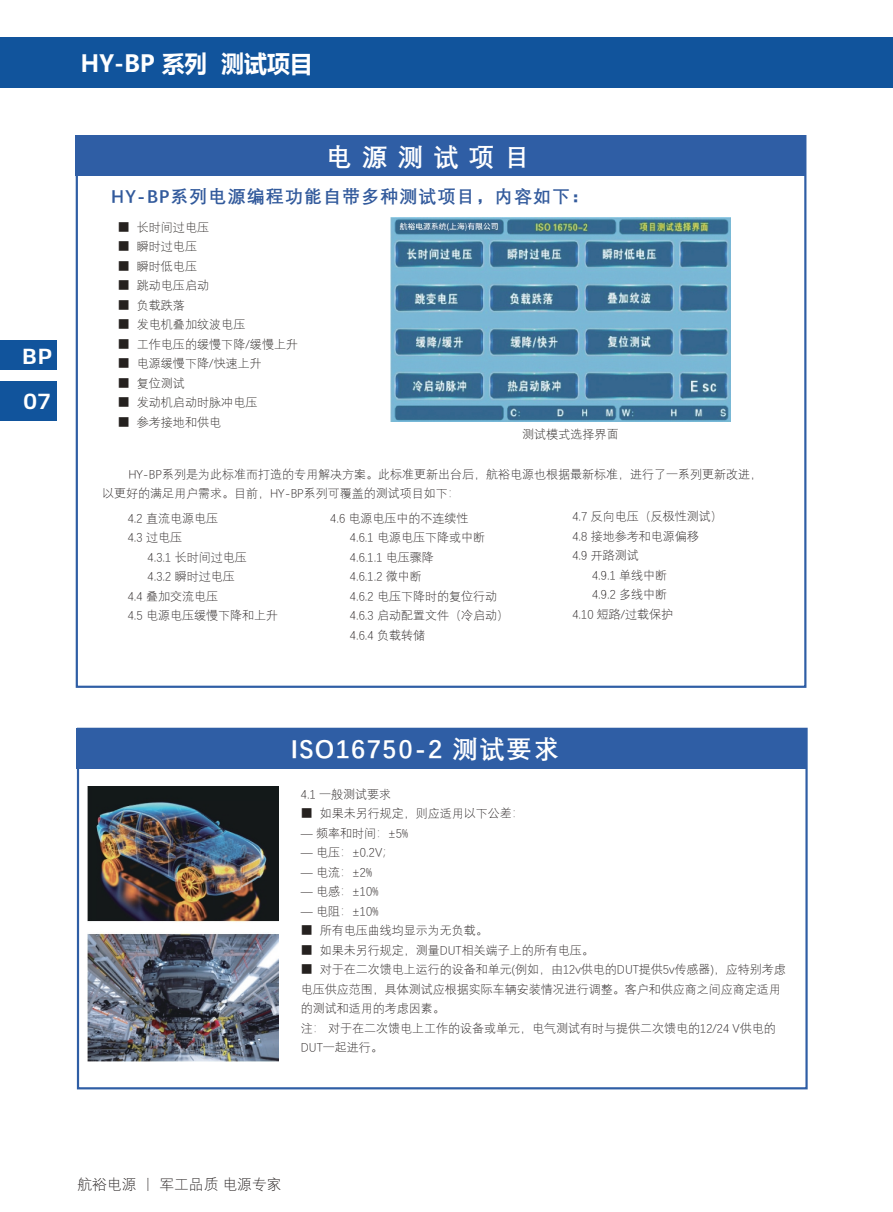
<style>
.page{position:relative;width:893px;height:1212px;background:#fff}
.page>*{position:absolute;margin:0;border:0;box-sizing:border-box;transform-origin:0 0}
.t1{font:700 25.5px "Deng Xian";letter-spacing:.06em;color:#fff}
.t2{font:700 23.7px "Microsoft Ya Hei";color:#fff}
.t3{font:500 21.9px/45.2px "Alibaba Pu Hui Ti";color:#fff;scale:1.11 1}
.t4{font:700 18px "Deng Xian";letter-spacing:.06em;color:#325a9c}
.t5{font:300 14.7px "Deng Xian";color:#241f1f}
.t6{font:300 12px/19.5px "Deng Xian";color:#241f1f}
.t7{font:300 12px "Deng Xian";letter-spacing:.005em;color:#25211f}
.s1{color:#25211f}
</style>
<div class="page">
<div style="left:75px;top:135px;width:729px;height:41px;background:#2f5ea5"></div>
<div style="left:0;top:38px;width:893px;height:50px;background:#11549c"></div>
<div style="left:0;top:341px;width:56px;height:80px;background:#11549c"></div>
<div style="left:0;top:370px;width:57px;height:11px;background:#fff"></div>
<img style="left:391px;top:217px;width:340px;height:205px">
<div style="left:76px;top:728px;width:729px;height:41px;background:#2f5ea5"></div>
<div style="left:77px;top:728px;width:731px;height:361px;border:2px solid #2f5ea5"></div>
<img style="left:87px;top:786px;width:191px;height:275px">
<h3 class="t3" style="left:22px;top:333px;width:29px">BP<br>07</h3>
<h2 class="t2" style="left:80px;top:47px;width:234px">HY-BP 系列 测试项目</h2>
<h1 class="t1" style="left:327px;top:140px;width:205px">电 源 测 试 项 目</h1>
<h3 class="t4" style="left:111px;top:184px;width:480px">HY-BP系列电源编程功能自带多种测试项目，内容如下：</h3>
<p class="t7" style="left:118px;top:220px;width:93px">■ 长时间过电压</p>
<p class="t7" style="left:118px;top:239px;width:81px">■ 瞬时过电压</p>
<p class="t7" style="left:118px;top:259px;width:81px">■ 瞬时低电压</p>
<p class="t7" style="left:118px;top:278px;width:93px">■ 跳动电压启动</p>
<p class="t7" style="left:118px;top:298px;width:69px">■ 负载跌落</p>
<p class="t7" style="left:118px;top:317px;width:129px">■ 发电机叠加纹波电压</p>
<p class="t7" style="left:118px;top:337px;width:182px">■ 工作电压的缓慢下降/缓慢上升</p>
<p class="t7" style="left:118px;top:356px;width:146px">■ 电源缓慢下降/快速上升</p>
<p class="t7" style="left:118px;top:376px;width:69px">■ 复位测试</p>
<p class="t7" style="left:118px;top:395px;width:141px">■ 发动机启动时脉冲电压</p>
<p class="t7" style="left:118px;top:415px;width:105px">■ 参考接地和供电</p>
<p class="t7" style="left:522px;top:427px;width:98px">测试模式选择界面</p>
<p class="t6" style="left:102px;top:464px;width:661px;text-indent:26px">HY-BP系列是为此标准而打造的专用解决方案。此标准更新出台后，航裕电源也根据最新标准，进行了一系列更新改进，以更好的满足用户需求。目前，HY-BP系列可覆盖的测试项目如下：</p>
<p class="t6" style="left:350px;top:508px;width:161px;text-indent:-20px">4.6 电源电压中的不连续性<br>4.6.1 电源电压下降或中断<br>4.6.1.1 电压骤降<br>4.6.1.2 微中断<br>4.6.2 电压下降时的复位行动<br>4.6.3 启动配置文件（冷启动）<br>4.6.4 负载转储</p>
<p class="t6" style="left:572px;top:507px;width:152px">4.7 反向电压（反极性测试）</p>
<p class="t6" style="left:128px;top:508px;width:92px">4.2 直流电源电压<br>4.3 过电压</p>
<p class="t6" style="left:148px;top:547px;width:101px">4.3.1 长时间过电压</p>
<p class="t6" style="left:148px;top:566px;width:89px">4.3.2 瞬时过电压</p>
<p class="t6" style="left:128px;top:586px;width:92px">4.4 叠加交流电压</p>
<p class="t6" style="left:128px;top:605px;width:152px">4.5 电源电压缓慢下降和上升</p>
<p class="t6" style="left:572px;top:526px;width:128px">4.8 接地参考和电源偏移</p>
<p class="t6" style="left:572px;top:546px;width:68px">4.9 开路测试</p>
<p class="t6" style="left:592px;top:565px;width:77px">4.9.1 单线中断</p>
<p class="t6" style="left:592px;top:585px;width:77px">4.9.2 多线中断</p>
<p class="t6" style="left:572px;top:604px;width:102px">4.10 短路/过载保护</p>
<h1 class="t1" style="left:290px;top:732px;width:270px">ISO16750-2 测试要求</h1>
<p class="t6" style="left:301px;top:784px;width:92px">4.1 一般测试要求</p>
<p class="t6" style="left:301px;top:803px;width:224px"><span class="s1">■</span> 如果未另行规定，则应适用以下公差：</p>
<p class="t6" style="left:301px;top:823px;width:109px">— 频率和时间：±5%</p>
<p class="t6" style="left:301px;top:842px;width:95px">— 电压：±0.2V；</p>
<p class="t6" style="left:301px;top:862px;width:73px">— 电流：±2%</p>
<p class="t6" style="left:301px;top:881px;width:79px">— 电感：±10%</p>
<p class="t6" style="left:301px;top:901px;width:79px">— 电阻：±10%</p>
<p class="t6" style="left:301px;top:920px;width:188px"><span class="s1">■</span> 所有电压曲线均显示为无负载。</p>
<p class="t6" style="left:301px;top:940px;width:294px"><span class="s1">■</span> 如果未另行规定，测量DUT相关端子上的所有电压。</p>
<p class="t6" style="left:301px;top:959px;width:487px"><span class="s1">■</span> 对于在二次馈电上运行的设备和单元(例如，由12v供电的DUT提供5v传感器)，应特别考虑电压供应范围，具体测试应根据实际车辆安装情况进行调整。客户和供应商之间应商定适用的测试和适用的考虑因素。<br>注： 对于在二次馈电上工作的设备或单元，电气测试有时与提供二次馈电的12/24 V供电的DUT一起进行。</p>
<p class="t5" style="left:77px;top:1175px;width:206px">航裕电源 丨 军工品质 电源专家</p>
</div>
